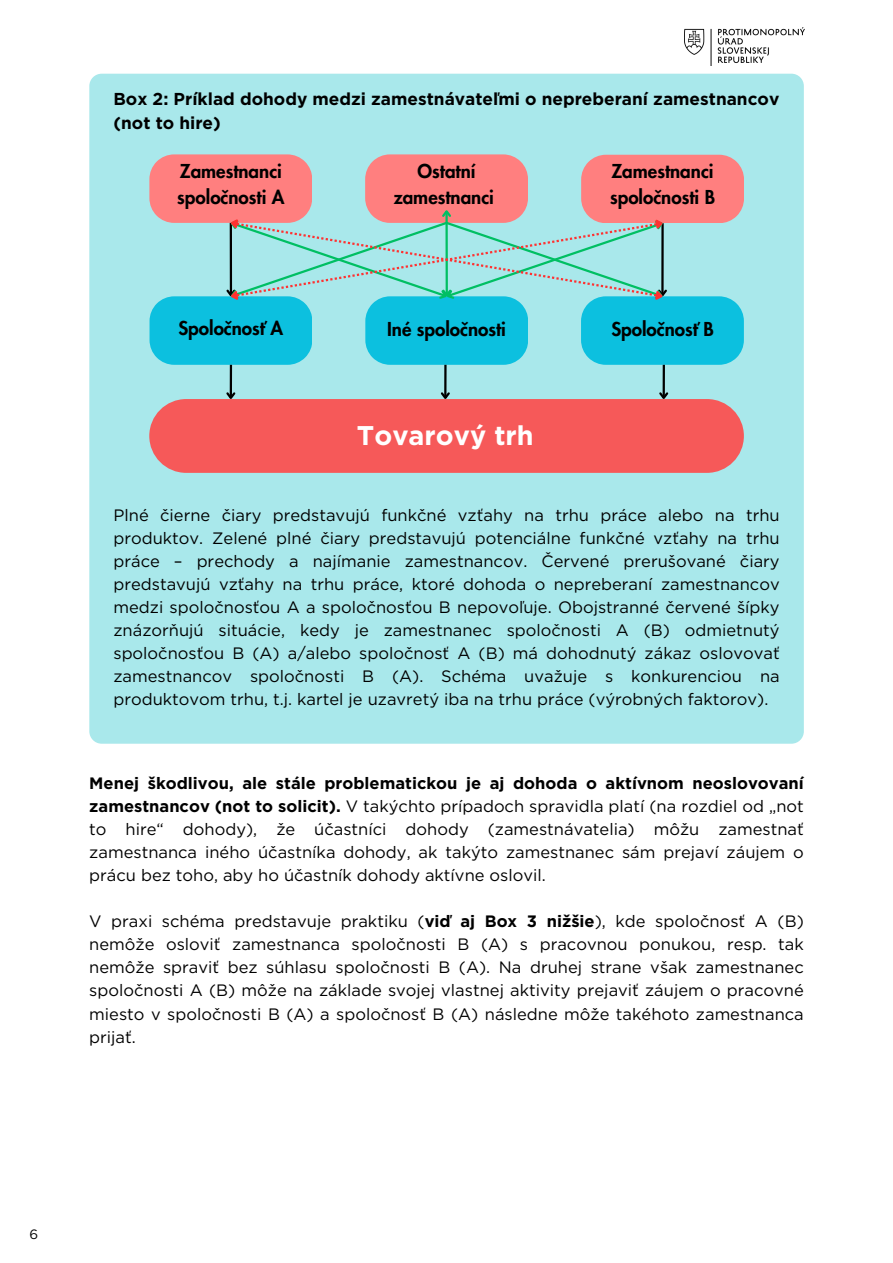
<style>
.page{position:relative;width:893px;height:1263px;background:#fff}
.page>*{position:absolute;margin:0;border:0;box-sizing:border-box;transform-origin:0 0}
.t1{font:700 27px "Gotham";color:#fff}
.t2{font:800 18.75px/25.9px "Futura LT Pro";color:#000}
.t3{font:700 17.25px/23.6px "Gotham";color:#000}
.t4{font:16.5px/23.1px "Gotham";color:#000;text-align:justify}
.t5{font:13.5px "Gotham";color:#000}
.s1{font-weight:700}
</style>
<div class="page">
<img style="left:684px;top:27px;width:120px;height:39px">
<div style="left:89px;top:74px;width:715px;height:670px;background:#a9e8eb;border-radius:12px"></div>
<div style="left:149px;top:399px;width:595px;height:74px;background:#f65959;border-radius:37px"></div>
<hr style="left:230px;top:365px;width:2px;height:33px;background:#000">
<svg style="left:226px;top:390px;width:10px;height:9px"></svg>
<hr style="left:444px;top:365px;width:2px;height:33px;background:#000">
<svg style="left:441px;top:390px;width:9px;height:9px"></svg>
<hr style="left:662px;top:365px;width:3px;height:33px;background:#000">
<svg style="left:659px;top:390px;width:10px;height:9px"></svg>
<svg style="left:149px;top:154px;width:595px;height:211px"></svg>
<h2 class="t3" style="left:113px;top:87px;width:667px">Box 2: Príklad dohody medzi zamestnávateľmi o nepreberaní zamestnancov (not to hire)</h2>
<h2 class="t2" style="left:177px;top:159px;width:109px">Zamestnanci spoločnosti A</h2>
<h2 class="t2" style="left:394px;top:159px;width:102px;text-align:center">Ostatní zamestnanci</h2>
<h1 class="t2" style="left:610px;top:159px;width:106px">Zamestnanci spoločnosti B</h1>
<p class="t2" style="left:178px;top:315px;width:106px">Spoločnosť A</p>
<p class="t2" style="left:387px;top:316px;width:120px">Iné spoločnosti</p>
<p class="t2" style="left:611px;top:316px;width:104px">Spoločnosť B</p>
<p class="t1" style="left:357px;top:419px;width:178px">Tovarový trh</p>
<h2 class="t4" style="left:113px;top:503px;width:668px">Plné čierne čiary predstavujú funkčné vzťahy na trhu práce alebo na trhu produktov. Zelené plné čiary predstavujú potenciálne funkčné vzťahy na trhu práce – prechody a najímanie zamestnancov. Červené prerušované čiary predstavujú vzťahy na trhu práce, ktoré dohoda o nepreberaní zamestnancov medzi spoločnosťou A a spoločnosťou B nepovoľuje. Obojstranné červené šípky znázorňujú situácie, kedy je zamestnanec spoločnosti A (B) odmietnutý spoločnosťou B (A) a/alebo spoločnosť A (B) má dohodnutý zákaz oslovovať zamestnancov spoločnosti B (A). Schéma uvažuje s konkurenciou na produktovom trhu, t.j. kartel je uzavretý iba na trhu práce (výrobných faktorov).</h2>
<p class="t4" style="left:89px;top:771px;width:716px"><span class="s1">Menej škodlivou, ale stále problematickou je aj dohoda o aktívnom neoslovovaní zamestnancov (not to solicit).</span> V takýchto prípadoch spravidla platí (na rozdiel od „not to hire“ dohody), že účastníci dohody (zamestnávatelia) môžu zamestnať zamestnanca iného účastníka dohody, ak takýto zamestnanec sám prejaví záujem o prácu bez toho, aby ho účastník dohody aktívne oslovil.</p>
<h2 class="t4" style="left:89px;top:910px;width:716px">V praxi schéma predstavuje praktiku (<span class="s1">viď aj Box 3 nižšie</span>), kde spoločnosť A (B) nemôže osloviť zamestnanca spoločnosti B (A) s pracovnou ponukou, resp. tak nemôže spraviť bez súhlasu spoločnosti B (A). Na druhej strane však zamestnanec spoločnosti A (B) môže na základe svojej vlastnej aktivity prejaviť záujem o pracovné miesto v spoločnosti B (A) a spoločnosť B (A) následne môže takéhoto zamestnanca prijať.</h2>
<h2 class="t5" style="left:30px;top:1226px;width:10px">6</h2>
</div>
